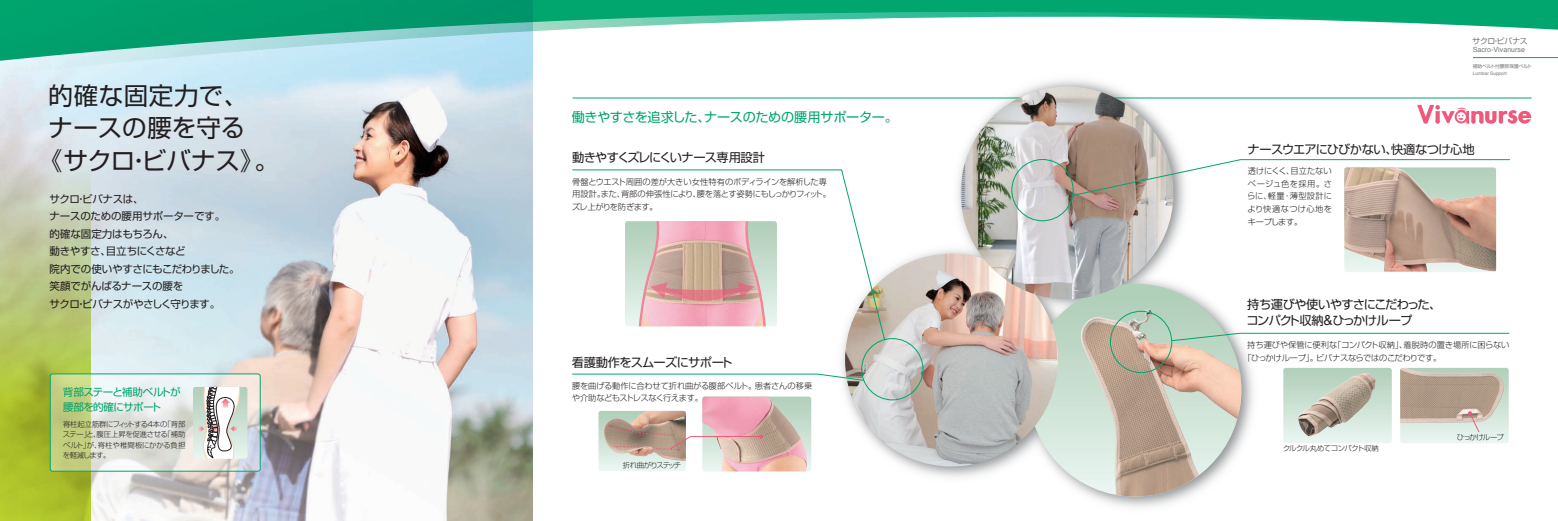
<style>
.page{position:relative;width:1558px;height:521px;background:#fff}
.page>*{position:absolute;margin:0;border:0;box-sizing:border-box;transform-origin:0 0}
.t1{font:24.5px/32.4px "Shin Go Pro";letter-spacing:.01em;color:#231f20}
.t2{font:14.09px "Helvetica";color:#231f20}
.t3{font:13.12px "Shin Go Pro";letter-spacing:-.03em;color:#00a66e}
.t4{font:12.25px/15.8px "Shin Go Pro";letter-spacing:-.055em;color:#231f20}
.t5{font:10.5px/17.5px "Shin Go Pro";letter-spacing:-.03em;color:#231f20}
.t6{font:10.5px/14.7px "Shin Go Pro";letter-spacing:-.05em;color:#00a66e}
.t7{font:10.5px "Shin Go Pro";letter-spacing:-.01em;color:#231f20}
.t8{font:10.5px "Shin Go Pro";letter-spacing:-.05em;color:#231f20}
.t9{font:300 8.22px/12.6px "Shin Go Pro";letter-spacing:-.02em;color:#231f20}
.t10{font:300 8.22px/12.6px "Shin Go Pro";letter-spacing:-.05em;color:#231f20}
.t11{font:300 8.22px "Shin Go Pro";letter-spacing:-.045em;color:#231f20}
.t12{font:300 8.22px "Shin Go Pro";letter-spacing:-.04em;color:#231f20}
.t13{font:300 8.22px "Shin Go Pro";letter-spacing:.01em;color:#231f20}
.t14{font:300 8.22px "Shin Go Pro";letter-spacing:.05em;color:#231f20}
.t15{font:300 8.22px "Shin Go Pro";letter-spacing:.005em;color:#231f20}
.t16{font:7.88px "Shin Go Pro";letter-spacing:-.03em;color:#76787b}
.t17{font:300 7.35px/10.5px "Shin Go Pro";letter-spacing:-.045em;color:#231f20}
.t18{font:300 7.35px/10.5px "Shin Go Pro";letter-spacing:-.005em;color:#231f20}
.t19{font:300 7.35px/10.5px "Shin Go Pro";letter-spacing:-.065em;color:#231f20}
.t20{font:300 7.35px "Shin Go Pro";letter-spacing:-.13em;color:#231f20}
.t21{font:300 7.35px "Shin Go Pro";letter-spacing:-.12em;color:#231f20}
.t22{font:7.09px "Helvetica";color:#76787b}
.t23{font:4.73px "Shin Go Pro";color:#76787b}
.t24{font:4.73px "Helvetica";color:#76787b}
</style>
<div class="page">
<img style="left:0;top:94px;width:532px;height:427px">
<svg style="left:0;top:132px;width:90px;height:389px;background:#bac779"></svg>
<img style="left:818px;top:252px;width:183px;height:225px">
<img style="left:933px;top:94px;width:276px;height:164px">
<img style="left:1001px;top:272px;width:276px;height:235px">
<div style="left:1028px;top:284px;width:213px;height:212px;background:linear-gradient(to bottom,#adccb5,#e9f4ef);border-radius:106px"></div>
<img style="left:1080px;top:309px;width:161px;height:187px">
<img style="left:845px;top:254px;width:213px;height:212px;border-radius:106px">
<svg style="left:1283px;top:368px;width:109px;height:75px;background:#cee0d3"></svg>
<svg style="left:0;top:0;width:1558px;height:94px"></svg>
<hr style="left:1473px;top:57px;width:85px;height:1px;background:#00a66e">
<hr style="left:572px;top:98px;width:959px;height:1px;background:#00a66e">
<img style="left:1298px;top:373px;width:69px;height:61px">
<svg style="left:572px;top:169px;width:313px;height:172px"></svg>
<svg style="left:572px;top:374px;width:292px;height:7px"></svg>
<div style="left:861px;top:338px;width:62px;height:62px;border:1px solid #00a66e;border-radius:50%"></div>
<svg style="left:1400px;top:368px;width:108px;height:75px;background:#c4bdaf"></svg>
<svg style="left:1171px;top:333px;width:338px;height:8px"></svg>
<div style="left:1110px;top:311px;width:62px;height:62px;border:1px solid #00a66e;border-radius:50%"></div>
<svg style="left:1417px;top:105px;width:114px;height:19px"></svg>
<svg style="left:50px;top:374px;width:210px;height:97px;background:#dde0cc"></svg>
<div style="left:50px;top:373px;width:211px;height:99px;border:1px solid #00a66e;border-radius:2px"></div>
<svg style="left:193px;top:387px;width:54px;height:72px"></svg>
<svg style="left:625px;top:221px;width:152px;height:105px;background:#d6b7b3"></svg>
<svg style="left:598px;top:397px;width:213px;height:74px"></svg>
<img style="left:960px;top:86px;width:213px;height:213px;border-radius:106px">
<div style="left:1011px;top:159px;width:62px;height:62px;border:1px solid #00a66e;border-radius:50%"></div>
<svg style="left:1071px;top:159px;width:439px;height:113px"></svg>
<h1 class="t1" style="left:48px;top:77px;width:201px">的確な固定力で、ナースの腰を守る</h1>
<h1 class="t1" style="left:38px;top:141px;width:228px">《サクロビバナス《</h1>
<h1 class="t1" style="left:127px;top:141px;width:26px">・</h1>
<h1 class="t1" style="left:255px;top:141px;width:26px">。</h1>
<p class="t5" style="left:50px;top:189px;width:95px">サクロビバナスは、</p>
<p class="t5" style="left:76px;top:189px;width:12px">・</p>
<p class="t5" style="left:49px;top:206px;width:177px">ナースのための腰用サポーターです。</p>
<p class="t7" style="left:50px;top:225px;width:125px">的確な固定力はもちろん、</p>
<p class="t8" style="left:106px;top:243px;width:81px">目立ちにくさなど</p>
<p class="t5" style="left:50px;top:241px;width:192px">動きやすさ、<br>院内での使いやすさにもこだわりました。笑顔でがんばるナースの腰を<br>サクロビバナスがやさしく守ります。</p>
<p class="t5" style="left:76px;top:294px;width:12px">・</p>
<p class="t6" style="left:63px;top:383px;width:119px">背部ステーと補助ベルトが腰部を的確にサポート</p>
<p class="t17" style="left:164px;top:417px;width:23px">「背部</p>
<p class="t17" style="left:164px;top:417px;width:23px;text-indent:-101px">脊柱起立筋群にフィットする4本の<br>「補助</p>
<p class="t17" style="left:63px;top:428px;width:107px">ステーと」 腹圧上昇を促進させる</p>
<p class="t18" style="left:98px;top:428px;width:89px;text-indent:-5px">、<br>脊柱や椎間板にかかる負担</p>
<p class="t19" style="left:63px;top:438px;width:49px">ベルトが」、<br>を軽減します。</p>
<h3 class="t3" style="left:704px;top:106px;width:195px">ナースのための腰用サポーター。</h3>
<h3 class="t3" style="left:572px;top:106px;width:140px">働きやすさを追求した、</h3>
<h3 class="t4" style="left:572px;top:148px;width:194px">動きやすくズレにくいナース専用設計</h3>
<p class="t9" style="left:621px;top:174px;width:211px;text-indent:-49px">骨盤とウエスト周囲の差が大きい女性特有のボディラインを解析した専背部の伸張性により腰を落とす姿勢にもしっかりフィット。</p>
<p class="t9" style="left:693px;top:187px;width:10px">、</p>
<p class="t10" style="left:572px;top:187px;width:87px">用設計。<br>ズレ上がりを防ぎます。</p>
<p class="t9" style="left:601px;top:187px;width:26px">また、</p>
<h3 class="t4" style="left:572px;top:353px;width:162px">看護動作をスムーズにサポート</h3>
<p class="t9" style="left:572px;top:378px;width:186px">腰を曲げる動作に合わせて折れ曲がる腹部ベルト。や介助などもストレスなく行えます。</p>
<p class="t15" style="left:755px;top:379px;width:59px">患者さんの移乗</p>
<p class="t20" style="left:623px;top:459px;width:60px">折れ曲がりステッチ</p>
<p class="t16" style="left:1472px;top:34px;width:57px">サクロビバナス</p>
<p class="t16" style="left:1492px;top:34px;width:9px">・</p>
<p class="t23" style="left:1472px;top:62px;width:61px">補助ベルト付腰部保護ベルト</p>
<p class="t22" style="left:1472px;top:44px;width:54px">Sacro-Vivanurse</p>
<p class="t24" style="left:1473px;top:70px;width:35px">Lumbar Support</p>
<h3 class="t4" style="left:1247px;top:139px;width:229px">ナースウエアにひびかない快適なつけ心地</h3>
<h3 class="t4" style="left:1385px;top:139px;width:14px">、</h3>
<p class="t13" style="left:1248px;top:164px;width:85px">透けにくく目立たない</p>
<p class="t9" style="left:1286px;top:164px;width:10px">、</p>
<p class="t14" style="left:1248px;top:177px;width:86px">ベージュ色を採用。さ</p>
<p class="t9" style="left:1289px;top:189px;width:44px">薄型設計に</p>
<p class="t9" style="left:1268px;top:189px;width:18px">軽量</p>
<p class="t9" style="left:1247px;top:189px;width:86px">らに、<br>より快適なつけ心地をキープします。</p>
<p class="t9" style="left:1283px;top:189px;width:10px">・</p>
<h3 class="t4" style="left:1332px;top:295px;width:110px;text-indent:-85px">持ち運びや使いやすさにこだわった、ひっかけループ</h3>
<h3 class="t4" style="left:1246px;top:311px;width:79px">コンパクト収納</h3>
<h2 class="t2" style="left:1323px;top:310px;width:11px">&amp;</h2>
<p class="t9" style="left:1316px;top:337px;width:127px;text-indent:-69px">持ち運びや保管に便利な<br>ビバナスならではのこだわりです。</p>
<p class="t11" style="left:1333px;top:338px;width:76px">「コンパクト収納」、</p>
<p class="t9" style="left:1403px;top:337px;width:107px">着脱時の置き場所に困らない</p>
<p class="t12" style="left:1243px;top:351px;width:77px">「ひっかけループ」。</p>
<p class="t17" style="left:1283px;top:442px;width:97px">クルクル丸めてコンパクト収納</p>
<p class="t21" style="left:1457px;top:431px;width:48px">ひっかけループ</p>
</div>
